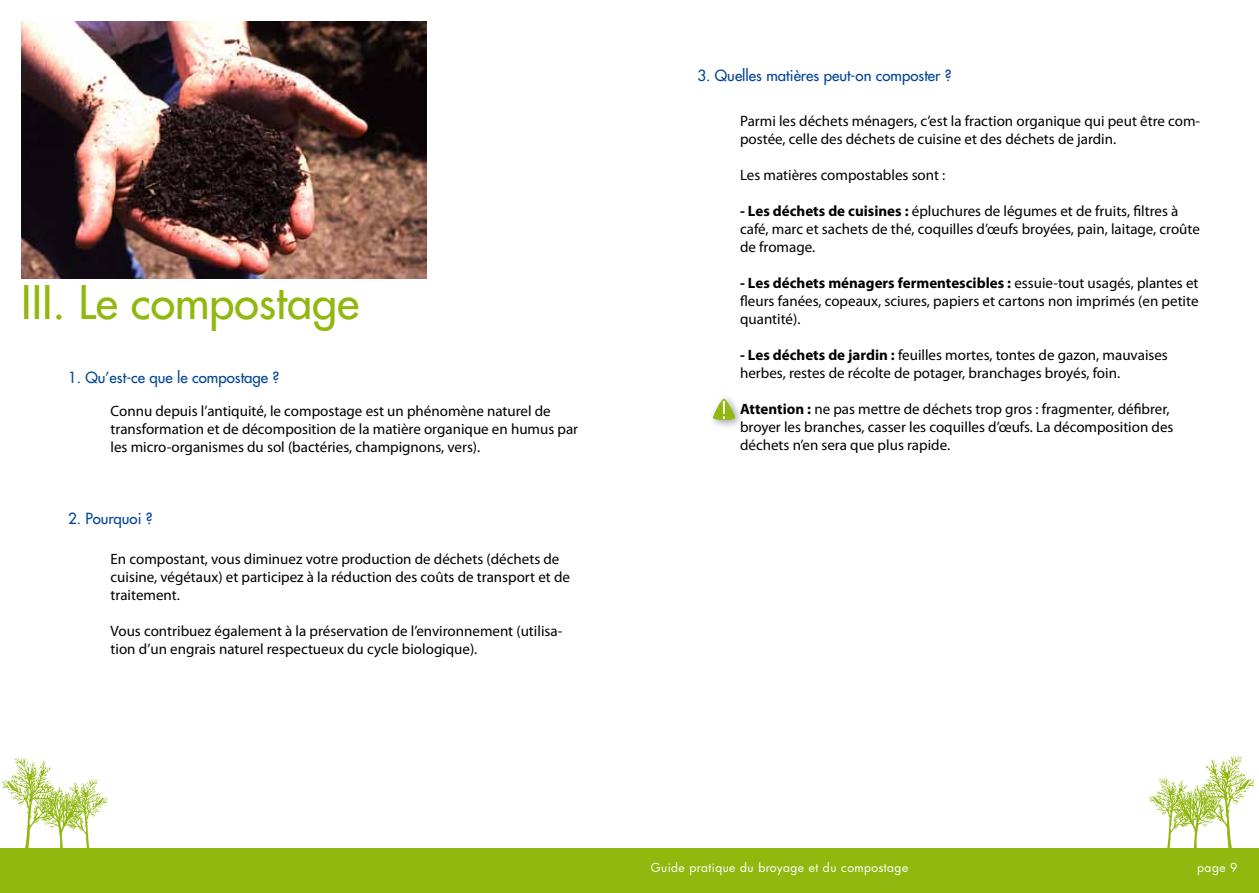
<style>
.page{position:relative;width:1259px;height:893px;background:#fff}
.page>*{position:absolute;margin:0;border:0;box-sizing:border-box;transform-origin:0 0}
.t1{font:45px "Futura";color:#91b80f}
.t2{font:15px/18px "Myriad Pro";color:#000}
.t3{font:15px "Futura";color:#004494}
.t4{font:12px "Futura";letter-spacing:.04em;color:#fff}
.s1{font-weight:700}
</style>
<div class="page">
<svg style="left:2px;top:757px;width:106px;height:91px"></svg>
<div style="left:0;top:848px;width:1259px;height:45px;background:#91b80f"></div>
<svg style="left:1149px;top:755px;width:106px;height:93px"></svg>
<img style="left:21px;top:21px;width:405px;height:258px">
<div style="left:707px;top:392px;width:37px;height:37px;background:#000;opacity:.4"></div>
<svg style="left:713px;top:399px;width:22px;height:22px"></svg>
<h1 class="t1" style="left:21px;top:274px;width:339px">III. Le compostage</h1>
<p class="t3" style="left:68px;top:368px;width:213px">1. Qu’est-ce que le compostage ?</p>
<p class="t2" style="left:111px;top:402px;width:469px">Connu depuis l’antiquité, le compostage est un phénomène naturel de transformation et de décomposition de la matière organique en humus par les micro-organismes du sol (bactéries, champignons, vers).</p>
<p class="t3" style="left:68px;top:509px;width:86px">2. Pourquoi ?</p>
<p class="t2" style="left:111px;top:550px;width:461px">En compostant, vous diminuez votre production de déchets (déchets de cuisine, végétaux) et participez à la réduction des coûts de transport et de traitement.</p>
<p class="t2" style="left:111px;top:622px;width:453px">Vous contribuez également à la préservation de l’environnement (utilisa&shy;tion d’un engrais naturel respectueux du cycle biologique).</p>
<p class="t3" style="left:697px;top:66px;width:256px">3. Quelles matières peut-on composter ?</p>
<p class="t2" style="left:740px;top:112px;width:461px">Parmi les déchets ménagers, c’est la fraction organique qui peut être com&shy;postée, celle des déchets de cuisine et des déchets de jardin.</p>
<p class="t2" style="left:740px;top:166px;width:207px">Les matières compostables sont :</p>
<p class="t2" style="left:740px;top:202px;width:461px"><span class="s1">- Les déchets de cuisines :</span> épluchures de légumes et de fruits, filtres à café, marc et sachets de thé, coquilles d’œufs broyées, pain, laitage, croûte de fromage.</p>
<p class="t2" style="left:740px;top:274px;width:460px;text-align:justify"><span class="s1">- Les déchets ménagers fermentescibles :</span> essuie-tout usagés, plantes et fleurs fanées, copeaux, sciures, papiers et cartons non imprimés (en petite quantité).</p>
<p class="t2" style="left:740px;top:346px;width:429px"><span class="s1">- Les déchets de jardin :</span> feuilles mortes, tontes de gazon, mauvaises herbes, restes de récolte de potager, branchages broyés, foin.</p>
<p class="t2" style="left:740px;top:400px;width:435px"><span class="s1">Attention :</span> ne pas mettre de déchets trop gros : fragmenter, défibrer, broyer les branches, casser les coquilles d’œufs. La décomposition des déchets n’en sera que plus rapide.</p>
<p class="t4" style="left:651px;top:859px;width:259px">Guide pratique du broyage et du compostage</p>
<p class="t4" style="left:1197px;top:859px;width:42px">page 9</p>
</div>
